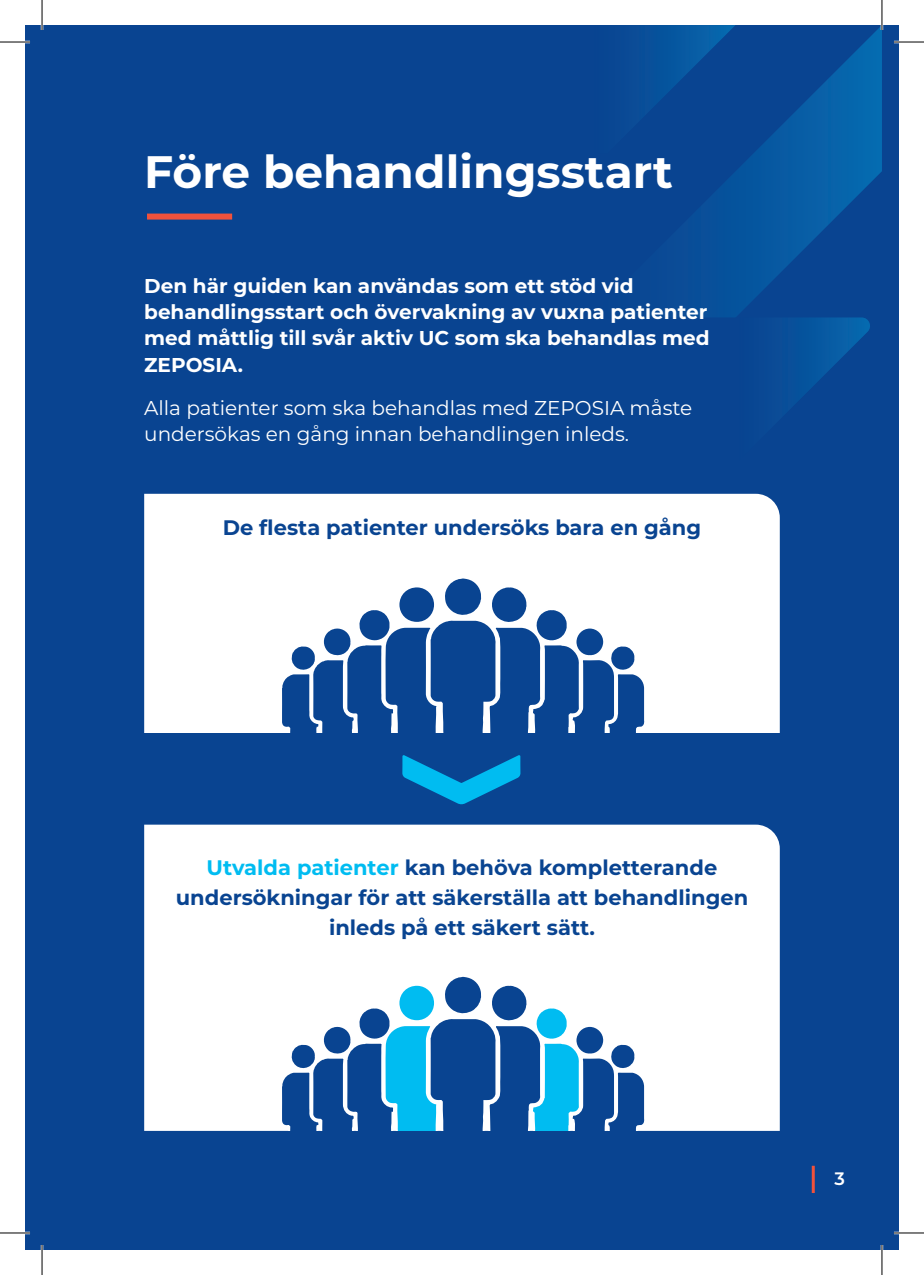
<style>
.page{position:relative;width:924px;height:1275px;background:#fff}
.page>*{position:absolute;margin:0;border:0;box-sizing:border-box;transform-origin:0 0}
.t1{font:700 45.4px "Montserrat";color:#fff}
.t2{font:700 21px/30px "Montserrat";color:#094491;text-align:center}
.t3{font:700 20px/26px "Montserrat";color:#fff}
.t4{font:20px/26px "Montserrat";color:#fff}
.t5{font:600 18px "Montserrat";color:#fff}
.s1{color:#00bcf1}
</style>
<div class="page">
<div style="left:25px;top:25px;width:873px;height:1225px;background:#094491"></div>
<hr style="left:811px;top:1165px;width:3px;height:28px;background:#f0523c">
<div style="left:144px;top:824px;width:635px;height:307px;background:#fff"></div>
<div style="left:144px;top:494px;width:635px;height:239px;background:#fff"></div>
<svg style="left:645px;top:25px;width:236px;height:292px"></svg>
<svg style="left:788px;top:317px;width:82px;height:93px"></svg>
<div style="left:147px;top:213px;width:85px;height:6px;background:#f0523c"></div>
<svg style="left:279px;top:575px;width:367px;height:360px"></svg>
<div style="left:118px;top:733px;width:680px;height:14px;background:#094491"></div>
<svg style="left:279px;top:973px;width:367px;height:158px"></svg>
<hr style="left:0;top:41px;width:30px;height:2px;background:#fff">
<hr style="left:893px;top:41px;width:30px;height:2px;background:#fff">
<hr style="left:0;top:1231px;width:30px;height:3px;background:#fff">
<hr style="left:893px;top:1231px;width:30px;height:3px;background:#fff">
<hr style="left:41px;top:0;width:2px;height:30px;background:#fff">
<hr style="left:41px;top:1245px;width:2px;height:30px;background:#fff">
<hr style="left:880px;top:0;width:2px;height:30px;background:#fff">
<hr style="left:880px;top:1245px;width:2px;height:30px;background:#fff">
<hr style="left:0;top:42px;width:30px;height:1px;background:#000">
<hr style="left:893px;top:42px;width:30px;height:1px;background:#000">
<hr style="left:0;top:1232px;width:30px;height:1px;background:#000">
<hr style="left:893px;top:1232px;width:30px;height:1px;background:#000">
<hr style="left:42px;top:0;width:1px;height:30px;background:#000">
<hr style="left:42px;top:1245px;width:1px;height:30px;background:#000">
<hr style="left:881px;top:0;width:1px;height:30px;background:#000">
<hr style="left:881px;top:1245px;width:1px;height:30px;background:#000">
<h1 class="t1" style="left:144px;top:139px;width:530px">Före behandlingsstart</h1>
<p class="t3" style="left:144px;top:272px;width:566px">Den här guiden kan användas som ett stöd vid behandlingsstart och övervakning av vuxna patienter med måttlig till svår aktiv UC som ska behandlas med ZEPOSIA.</p>
<p class="t4" style="left:144px;top:394px;width:549px">Alla patienter som ska behandlas med ZEPOSIA måste undersökas en gång innan behandlingen inleds.</p>
<p class="t2" style="left:223px;top:511px;width:480px">De flesta patienter undersöks bara en gång</p>
<p class="t2" style="left:176px;top:851px;width:573px"><span class="s1">Utvalda patienter</span> kan behöva kompletterande undersökningar för att säkerställa att behandlingen inleds på ett säkert sätt.</p>
<p class="t5" style="left:834px;top:1166px;width:12px">3</p>
</div>
